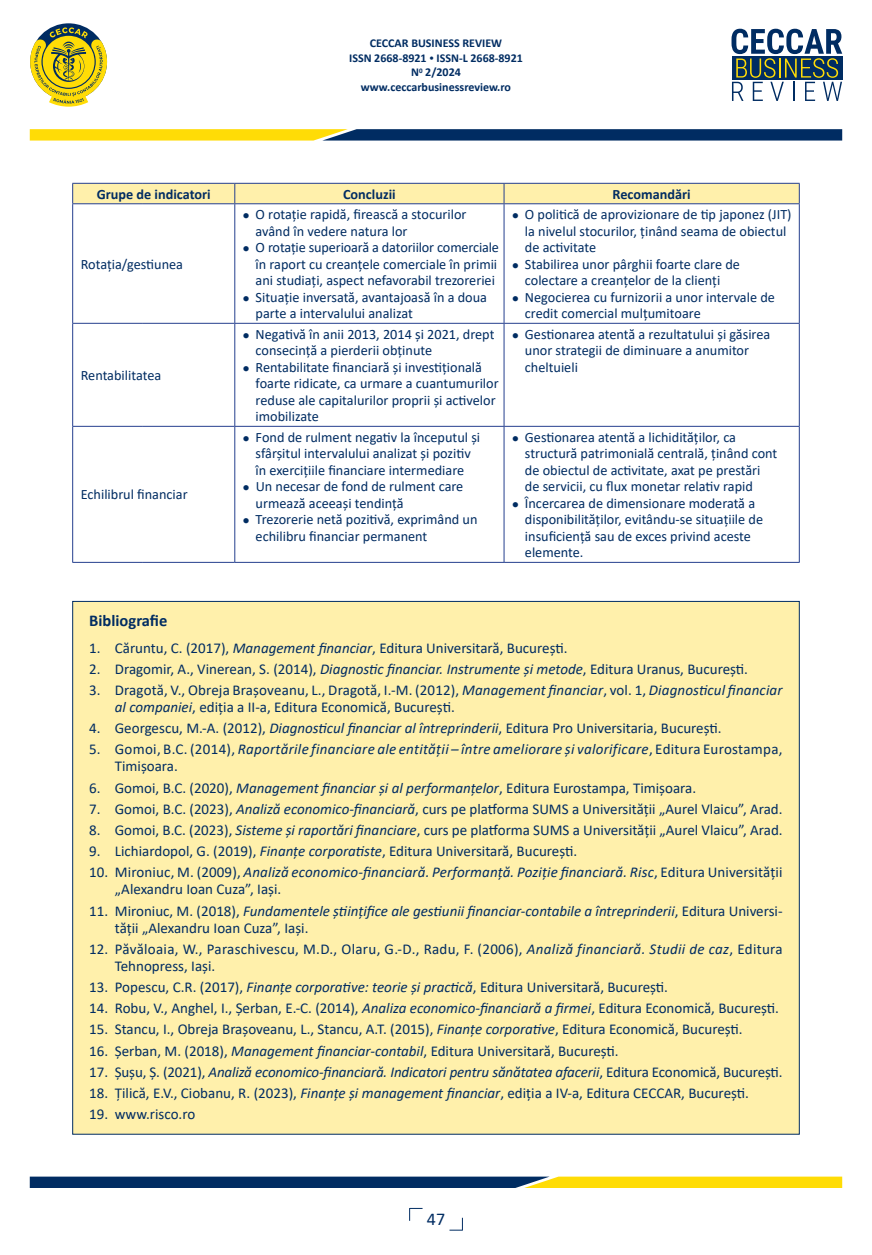
<style>
.page{position:relative;width:872px;height:1255px;background:#fff}
.page>*{position:absolute;margin:0;border:0;box-sizing:border-box;transform-origin:0 0}
.t1{font:18px "Calibri";color:#002c62}
.t2{font:700 16.5px "Calibri";color:#002c62}
.t3{font:15px/17px "Calibri";color:#002c62}
.t4{font:italic 15px/17px "Calibri";color:#002c62}
.t5{font:15px/17px "Calibri";letter-spacing:.02em;color:#002c62}
.t6{font:italic 15px/17px "Calibri";letter-spacing:.02em;color:#002c62}
.t7{font:14.25px/16.5px "Calibri";color:#002c62}
.t8{font:700 14.25px "Calibri";color:#002c62}
.t9{font:700 12px/14.4px "Calibri";color:#002c62;text-align:center}
.s1{font-size:9px}
.s2{font-style:italic}
.s3{font-style:normal}
</style>
<div class="page">
<svg style="left:449px;top:1217px;width:14px;height:13px"></svg>
<svg style="left:731px;top:29px;width:111px;height:72px"></svg>
<svg style="left:30px;top:129px;width:812px;height:11px;background:#647144"></svg>
<svg style="left:30px;top:27px;width:77px;height:80px"></svg>
<svg style="left:30px;top:1176px;width:812px;height:11px;background:#69774c"></svg>
<svg style="left:409px;top:1207px;width:13px;height:13px"></svg>
<div style="left:72px;top:183px;width:728px;height:21px;background:#fff0ab"></div>
<hr style="left:72px;top:203px;width:71px;height:1px;background:#253f8e">
<hr style="left:72px;top:204px;width:1px;height:119px;background:#253f8e">
<hr style="left:143px;top:203px;width:92px;height:1px;background:#253f8e">
<hr style="left:235px;top:203px;width:269px;height:1px;background:#253f8e">
<hr style="left:234px;top:204px;width:1px;height:119px;background:#253f8e">
<hr style="left:504px;top:203px;width:295px;height:1px;background:#253f8e">
<hr style="left:503px;top:204px;width:1px;height:119px;background:#253f8e">
<hr style="left:799px;top:204px;width:1px;height:119px;background:#253f8e">
<hr style="left:72px;top:323px;width:71px;height:1px;background:#253f8e">
<hr style="left:72px;top:324px;width:1px;height:102px;background:#253f8e">
<hr style="left:143px;top:323px;width:92px;height:1px;background:#253f8e">
<hr style="left:235px;top:323px;width:269px;height:1px;background:#253f8e">
<hr style="left:234px;top:324px;width:1px;height:102px;background:#253f8e">
<hr style="left:504px;top:323px;width:295px;height:1px;background:#253f8e">
<hr style="left:503px;top:324px;width:1px;height:102px;background:#253f8e">
<hr style="left:799px;top:324px;width:1px;height:102px;background:#253f8e">
<hr style="left:72px;top:426px;width:71px;height:1px;background:#253f8e">
<hr style="left:72px;top:426px;width:1px;height:136px;background:#253f8e">
<hr style="left:143px;top:426px;width:92px;height:1px;background:#253f8e">
<hr style="left:235px;top:426px;width:269px;height:1px;background:#253f8e">
<hr style="left:234px;top:426px;width:1px;height:136px;background:#253f8e">
<hr style="left:504px;top:426px;width:295px;height:1px;background:#253f8e">
<hr style="left:503px;top:426px;width:1px;height:136px;background:#253f8e">
<hr style="left:799px;top:426px;width:1px;height:136px;background:#253f8e">
<hr style="left:72px;top:562px;width:71px;height:1px;background:#253f8e">
<hr style="left:143px;top:562px;width:92px;height:1px;background:#253f8e">
<hr style="left:235px;top:562px;width:269px;height:1px;background:#253f8e">
<hr style="left:504px;top:562px;width:295px;height:1px;background:#253f8e">
<div style="left:72px;top:601px;width:727px;height:533px;background:#fff0ab;border:1px solid #002c62"></div>
<p class="t9" style="left:349px;top:36px;width:175px">CECCAR BUSINESS REVIEW<br>ISSN 2668-8921 <span class="s1">•</span> ISSN-L 2668-8921<br>N<sup>0</sup> 2/2024 www.ceccarbusinessreview.ro</p>
<p class="t8" style="left:97px;top:184px;width:115px">Grupe de indicatori</p>
<p class="t8" style="left:343px;top:184px;width:54px">Concluzii</p>
<p class="t8" style="left:612px;top:184px;width:80px">Recomandări</p>
<p class="t7" style="left:81px;top:255px;width:104px">Rotația/gestiunea</p>
<p class="t7" style="left:81px;top:366px;width:82px">Rentabilitatea</p>
<p class="t7" style="left:81px;top:486px;width:108px">Echilibrul financiar</p>
<p class="t7" style="left:256px;top:206px;width:212px;text-indent:-13px">● O rotație rapidă, firească a stocurilor având în vedere natura lor</p>
<p class="t7" style="left:256px;top:239px;width:245px;text-indent:-13px">● O rotație superioară a datoriilor comerciale în raport cu creanțele comerciale în primii ani studiați, aspect nefavorabil trezoreriei</p>
<p class="t7" style="left:256px;top:288px;width:233px;text-indent:-13px">● Situație inversată, avantajoasă în a doua parte a intervalului analizat</p>
<p class="t7" style="left:256px;top:325px;width:240px;text-indent:-13px">● Negativă în anii 2013, 2014 și 2021, drept consecință a pierderii obținute</p>
<p class="t7" style="left:256px;top:358px;width:244px;text-indent:-13px">● Rentabilitate financiară și investițională foarte ridicate, ca urmare a cuantumurilor reduse ale capitalurilor proprii și activelor imobilizate</p>
<p class="t7" style="left:243px;top:428px;width:239px;text-align:center">● Fond de rulment negativ la începutul și sfârșitul intervalului analizat și pozitiv<br>în exercițiile financiare intermediare</p>
<p class="t7" style="left:256px;top:478px;width:209px;text-indent:-13px">● Un necesar de fond de rulment care urmează aceeași tendință</p>
<p class="t7" style="left:256px;top:511px;width:223px;text-indent:-13px">● Trezorerie netă pozitivă, exprimând un echilibru financiar permanent</p>
<p class="t7" style="left:525px;top:206px;width:268px;text-indent:-13px">● O politică de aprovizionare de tip japonez (JIT) la nivelul stocurilor, ținând seama de obiectul de activitate</p>
<p class="t7" style="left:512px;top:255px;width:229px;text-align:center">● Stabilirea unor pârghii foarte clare de colectare a creanțelor de la clienți</p>
<p class="t7" style="left:525px;top:288px;width:251px;text-indent:-13px">● Negocierea cu furnizorii a unor intervale de credit comercial mulțumitoare</p>
<p class="t7" style="left:525px;top:325px;width:247px;text-indent:-13px">● Gestionarea atentă a rezultatului și găsirea unor strategii de diminuare a anumitor cheltuieli</p>
<p class="t7" style="left:525px;top:428px;width:254px;text-indent:-13px">● Gestionarea atentă a lichidităților, ca structură patrimonială centrală, ținând cont de obiectul de activitate, axat pe prestări de servicii, cu flux monetar relativ rapid</p>
<p class="t7" style="left:525px;top:494px;width:240px;text-indent:-13px">● Încercarea de dimensionare moderată a disponibilităților, evitându-se situațiile de insuficiență sau de exces privind aceste elemente.</p>
<p class="t2" style="left:89px;top:609px;width:79px">Bibliografie</p>
<p class="t3" style="left:89px;top:638px;width:480px">1. Căruntu, C. (2017), <span class="s2">Management financiar</span>, Editura Universitară, București.</p>
<p class="t3" style="left:89px;top:660px;width:660px">2. Dragomir, A., Vinerean, S. (2014), <span class="s2">Diagnostic financiar. Instrumente și metode</span>, Editura Uranus, București.</p>
<p class="t3" style="left:115px;top:681px;width:669px;text-indent:-26px">3. Dragotă, V., Obreja Brașoveanu, L., Dragotă, I.-M. (2012), <span class="s2">Management financiar</span>, vol. 1, <span class="s2">Diagnosticul financiar al companiei</span>, ediția a II-a, Editura Economică, București.</p>
<p class="t3" style="left:89px;top:719px;width:634px">4. Georgescu, M.-A. (2012), <span class="s2">Diagnosticul financiar al întreprinderii</span>, Editura Pro Universitaria, București.</p>
<p class="t6" style="left:115px;top:740px;width:669px;text-indent:-26px"><span class="s3">5. Gomoi, B.C. (2014),</span> Raportările financiare ale entității – între ameliorare și valorificare<span class="s3">, Editura Eurostampa,<br>Timișoara.</span></p>
<p class="t3" style="left:89px;top:778px;width:608px">6. Gomoi, B.C. (2020), <span class="s2">Management financiar și al performanțelor</span>, Editura Eurostampa, Timișoara.</p>
<p class="t3" style="left:89px;top:800px;width:695px">7. Gomoi, B.C. (2023), <span class="s2">Analiză economico-financiară</span>, curs pe platforma SUMS a Universității „Aurel Vlaicu”, Arad.</p>
<p class="t3" style="left:89px;top:821px;width:695px">8. Gomoi, B.C. (2023), <span class="s2">Sisteme și raportări financiare</span>, curs pe platforma SUMS a Universității „Aurel Vlaicu”, Arad.</p>
<p class="t3" style="left:89px;top:842px;width:489px">9. Lichiardopol, G. (2019), <span class="s2">Finanțe corporatiste</span>, Editura Universitară, București.</p>
<p class="t3" style="left:115px;top:863px;width:669px;text-indent:-26px">10. Mironiuc, M. (2009), <span class="s2">Analiză economico-financiară. Performanță. Poziție financiară. Risc</span>, Editura Universității „Alexandru Ioan Cuza”, Iași.</p>
<p class="t4" style="left:115px;top:901px;width:668px;text-indent:-26px"><span class="s3">11. Mironiuc, M. (2018),</span> Fundamentele științifice ale gestiunii financiar-contabile a întreprinderii<span class="s3">, Editura Universi&shy;tății „Alexandru Ioan Cuza”, Iași.</span></p>
<p class="t5" style="left:115px;top:939px;width:669px;text-indent:-26px">12. Păvăloaia, W., Paraschivescu, M.D., Olaru, G.-D., Radu, F. (2006), <span class="s2">Analiză financiară. Studii de caz</span>, Editura<br>Tehnopress, Iași.</p>
<p class="t3" style="left:89px;top:978px;width:580px">13. Popescu, C.R. (2017), <span class="s2">Finanțe corporative: teorie și practică</span>, Editura Universitară, București.</p>
<p class="t3" style="left:89px;top:999px;width:691px">14. Robu, V., Anghel, I., Șerban, E.-C. (2014), <span class="s2">Analiza economico-financiară a firmei</span>, Editura Economică, București.</p>
<p class="t3" style="left:89px;top:1020px;width:655px">15. Stancu, I., Obreja Brașoveanu, L., Stancu, A.T. (2015), <span class="s2">Finanțe corporative</span>, Editura Economică, București.</p>
<p class="t3" style="left:89px;top:1041px;width:531px">16. Șerban, M. (2018), <span class="s2">Management financiar-contabil</span>, Editura Universitară, București.</p>
<p class="t4" style="left:89px;top:1062px;width:695px"><span class="s3">17. Șușu, Ș. (2021),</span> Analiză economico-financiară. Indicatori pentru sănătatea afacerii<span class="s3">, Editura Economică, București.</span></p>
<p class="t3" style="left:89px;top:1084px;width:661px">18. Țilică, E.V., Ciobanu, R. (2023), <span class="s2">Finanțe și management financiar</span>, ediția a IV-a, Editura CECCAR, București.</p>
<p class="t3" style="left:89px;top:1105px;width:107px">19. www.risco.ro</p>
<p class="t1" style="left:427px;top:1206px;width:20px">47</p>
</div>
